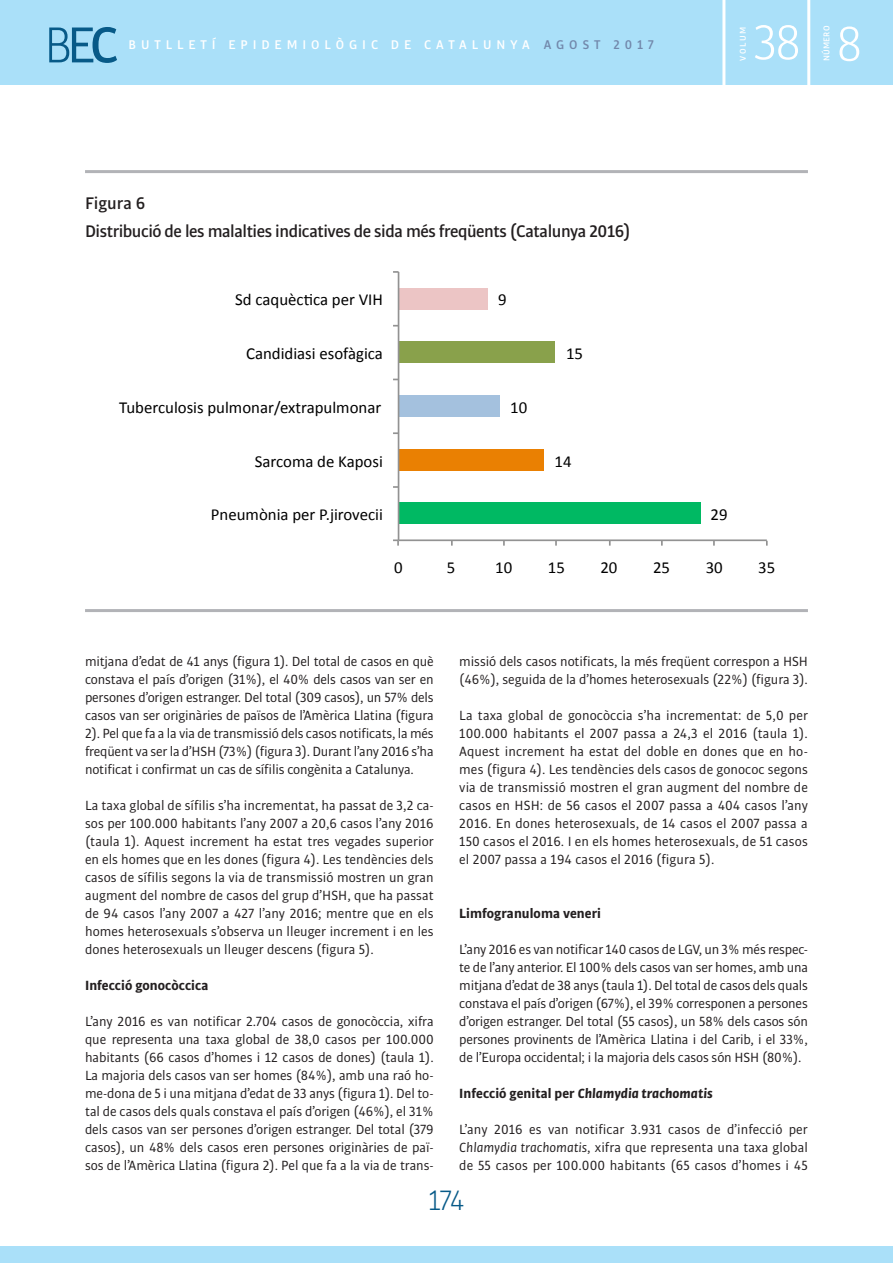
<style>
.page{position:relative;width:893px;height:1263px;background:#fff}
.page>*{position:absolute;margin:0;border:0;box-sizing:border-box;transform-origin:0 0}
.t1{font:300 54px "Bulo";color:#075a88}
.t2{font:300 52.5px "Bulo";color:#fff}
.t3{font:300 30px "Bulo";color:#075a88}
.t4{font:500 18px/28px "Bulo";letter-spacing:-.025em;color:#231f20}
.t5{font:16.8px "Calibri";color:#000}
.t6{font:14.25px/18px "Bulo";letter-spacing:-.005em;color:#231f20;text-align:justify}
.t7{font:700 14.25px "Bulo";letter-spacing:.005em;color:#231f20}
.t8{font:italic 700 14.25px "Bulo";letter-spacing:.005em;color:#231f20}
.t9{font:500 13.5px "Bulo";letter-spacing:.365em;color:#fff}
.t10{font:500 9px "Bulo";letter-spacing:.025em;color:#fff}
.s1{font-weight:400}
.s2{font-weight:500}
.s3{color:#7288ab}
.s4{font-style:normal}
.s5{font-style:italic}
</style>
<div class="page">
<div style="left:0;top:0;width:893px;height:85px;background:#aae0f9"></div>
<hr style="left:722px;top:0;width:3px;height:85px;background:#fff">
<hr style="left:807px;top:0;width:3px;height:85px;background:#fff">
<div style="left:0;top:1246px;width:893px;height:17px;background:#aae0f9"></div>
<hr style="left:85px;top:170px;width:723px;height:3px;background:#b2b3b7">
<hr style="left:85px;top:609px;width:723px;height:3px;background:#b2b3b7">
<div style="left:399px;top:503px;width:301px;height:21px;background:#00b963"></div>
<div style="left:399px;top:449px;width:145px;height:21px;background:#ea8002"></div>
<div style="left:399px;top:395px;width:101px;height:22px;background:#a4c1de"></div>
<div style="left:399px;top:342px;width:156px;height:21px;background:#89a14b"></div>
<div style="left:399px;top:288px;width:89px;height:21px;background:#ecc5c5"></div>
<hr style="left:399px;top:539px;width:368px;height:2px;background:#929292">
<hr style="left:398px;top:272px;width:1px;height:268px;background:#929292">
<svg style="left:393px;top:539px;width:6px;height:7px"></svg>
<h1 class="t1" style="left:44px;top:12px;width:76px">B<span class="s1">E</span><span class="s2">C</span></h1>
<p class="t10" style="left:737px;top:61px;width:36px;rotate:-90deg">VOLUM</p>
<h2 class="t2" style="left:753px;top:10px;width:49px">38</h2>
<p class="t10" style="left:821px;top:61px;width:37px;rotate:-90deg">NÚMERO</p>
<h2 class="t2" style="left:836px;top:12px;width:28px">8</h2>
<p class="t9" style="left:129px;top:36px;width:527px">BUTLLETÍ EPIDEMIOLÒGIC DE CATALUNYA <span class="s3">AGOST 2017</span></p>
<p class="t4" style="left:85px;top:189px;width:547px">Figura 6<br>Distribució de les malalties indicatives de sida més freqüents (Catalunya 2016)</p>
<p class="t5" style="left:235px;top:289px;width:149px">Sd caquècHca per VIH</p>
<p class="t5" style="left:498px;top:289px;width:10px">9</p>
<p class="t5" style="left:246px;top:343px;width:138px">Candidiasi esofàgica</p>
<p class="t5" style="left:566px;top:343px;width:19px">15</p>
<p class="t5" style="left:119px;top:397px;width:263px">Tuberculosis pulmonar/extrapulmonar</p>
<p class="t5" style="left:510px;top:397px;width:19px">10</p>
<p class="t5" style="left:255px;top:450px;width:130px">Sarcoma de Kaposi</p>
<p class="t5" style="left:554px;top:450px;width:19px">14</p>
<p class="t5" style="left:211px;top:504px;width:173px">Pneumònia per P.jirovecii</p>
<p class="t5" style="left:711px;top:504px;width:19px">29</p>
<p class="t5" style="left:394px;top:557px;width:10px">0</p>
<p class="t5" style="left:447px;top:557px;width:10px">5</p>
<p class="t5" style="left:495px;top:557px;width:19px">10</p>
<p class="t5" style="left:548px;top:557px;width:19px">15</p>
<p class="t5" style="left:600px;top:557px;width:19px">20</p>
<p class="t5" style="left:653px;top:557px;width:19px">25</p>
<p class="t5" style="left:706px;top:557px;width:19px">30</p>
<p class="t5" style="left:758px;top:557px;width:19px">35</p>
<p class="t6" style="left:85px;top:652px;width:350px">mitjana d’edat de 41 anys (figura 1). Del total de casos en què constava el país d’origen (31%), el 40% dels casos van ser en persones d’origen estranger. Del total (309 casos), un 57% dels casos van ser originàries de països de l’Amèrica Llatina (figura 2). Pel que fa a la via de transmissió dels casos notificats, la més freqüent va ser la d’HSH (73%) (figura 3). Durant l’any 2016 s’ha notificat i confirmat un cas de sífilis congènita a Catalunya.</p>
<p class="t6" style="left:85px;top:796px;width:350px">La taxa global de sífilis s’ha incrementat, ha passat de 3,2 ca&shy;sos per 100.000 habitants l’any 2007 a 20,6 casos l’any 2016 (taula 1). Aquest increment ha estat tres vegades superior en els homes que en les dones (figura 4). Les tendències dels casos de sífilis segons la via de transmissió mostren un gran augment del nombre de casos del grup d’HSH, que ha passat de 94 casos l’any 2007 a 427 l’any 2016; mentre que en els homes heterosexuals s’observa un lleuger increment i en les dones heterosexuals un lleuger descens (figura 5).</p>
<p class="t7" style="left:85px;top:976px;width:125px">Infecció gonocòccica</p>
<p class="t6" style="left:85px;top:1012px;width:350px">L’any 2016 es van notificar 2.704 casos de gonocòccia, xifra que representa una taxa global de 38,0 casos per 100.000 habitants (66 casos d’homes i 12 casos de dones) (taula 1).<br>La majoria dels casos van ser homes (84%), amb una raó ho&shy;me-dona de 5 i una mitjana d’edat de 33 anys (figura 1). Del to&shy;tal de casos dels quals constava el país d’origen (46%), el 31% dels casos van ser persones d’origen estranger. Del total (379 casos), un 48% dels casos eren persones originàries de paï&shy;sos de l’Amèrica Llatina (figura 2). Pel que fa a la via de trans-</p>
<p class="t6" style="left:459px;top:652px;width:350px">missió dels casos notificats, la més freqüent correspon a HSH (46%), seguida de la d’homes heterosexuals (22%) (figura 3).</p>
<p class="t6" style="left:459px;top:706px;width:350px">La taxa global de gonocòccia s’ha incrementat: de 5,0 per 100.000 habitants el 2007 passa a 24,3 el 2016 (taula 1).<br>Aquest increment ha estat del doble en dones que en ho&shy;mes (figura 4). Les tendències dels casos de gonococ segons via de transmissió mostren el gran augment del nombre de casos en HSH: de 56 casos el 2007 passa a 404 casos l’any 2016. En dones heterosexuals, de 14 casos el 2007 passa a 150 casos el 2016. I en els homes heterosexuals, de 51 casos el 2007 passa a 194 casos el 2016 (figura 5).</p>
<p class="t7" style="left:459px;top:904px;width:143px">Limfogranuloma veneri</p>
<p class="t6" style="left:459px;top:940px;width:350px">L’any 2016 es van notificar 140 casos de LGV, un 3% més respec&shy;te de l’any anterior. El 100% dels casos van ser homes, amb una mitjana d’edat de 38 anys (taula 1). Del total de casos dels quals constava el país d’origen (67%), el 39% corresponen a persones d’origen estranger. Del total (55 casos), un 58% dels casos són persones provinents de l’Amèrica Llatina i del Carib, i el 33%, de l’Europa occidental; i la majoria dels casos són HSH (80%).</p>
<p class="t8" style="left:459px;top:1084px;width:255px"><span class="s4">Infecció genital per</span> Chlamydia trachomatis</p>
<p class="t6" style="left:459px;top:1120px;width:350px">L’any 2016 es van notificar 3.931 casos de d’infecció per <span class="s5">Chlamydia trachomatis</span>, xifra que representa una taxa global de 55 casos per 100.000 habitants (65 casos d’homes i 45</p>
<h3 class="t3" style="left:428px;top:1182px;width:38px">174</h3>
</div>
